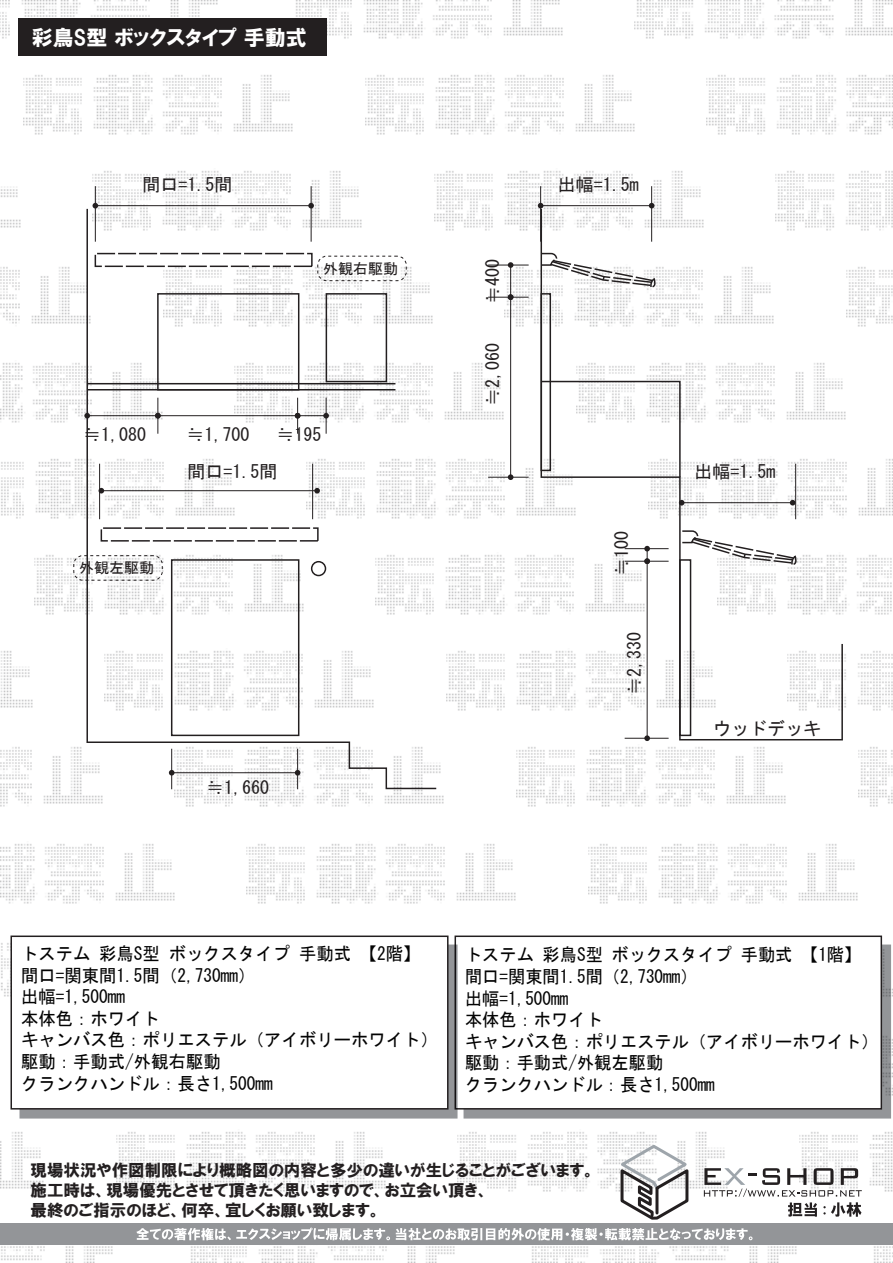
<style>
.page{position:relative;width:893px;height:1263px;background:#fff}
.page>*{position:absolute;margin:0;border:0;box-sizing:border-box;transform-origin:0 0}
.t1{font:21px "HGP Soei Kakugothic UB";color:#fff}
.t2{font:18px/21.6px "MS Gothic";color:#030303}
.t3{font:18px/21.6px "MS Gothic";color:#030303;scale:.96 1}
.t4{font:18px "MS Gothic";color:#231f20}
.t5{font:16.5px/19.8px "HGP Soei Kakugothic UB";color:#231f20}
.t6{font:15px "MS Gothic";color:#231f20}
</style>
<div class="page">
<img style="left:0;top:0;width:218px;height:39px">
<img style="left:296px;top:0;width:267px;height:39px">
<img style="left:635px;top:0;width:258px;height:39px">
<img style="left:24px;top:75px;width:269px;height:60px">
<img style="left:365px;top:75px;width:270px;height:60px">
<img style="left:707px;top:75px;width:186px;height:60px">
<img style="left:93px;top:171px;width:266px;height:36px">
<img style="left:0;top:186px;width:21px;height:42px">
<img style="left:434px;top:171px;width:267px;height:60px">
<img style="left:776px;top:171px;width:117px;height:60px">
<img style="left:0;top:267px;width:86px;height:57px">
<img style="left:505px;top:264px;width:34px;height:63px">
<img style="left:846px;top:267px;width:47px;height:60px">
<img style="left:0;top:363px;width:86px;height:60px">
<img style="left:444px;top:363px;width:60px;height:57px">
<img style="left:1px;top:459px;width:85px;height:60px">
<img style="left:446px;top:457px;width:94px;height:62px">
<img style="left:845px;top:459px;width:48px;height:57px">
<img style="left:34px;top:555px;width:52px;height:60px">
<img style="left:445px;top:555px;width:95px;height:60px">
<img style="left:844px;top:555px;width:48px;height:60px">
<img style="left:0;top:651px;width:33px;height:57px">
<img style="left:446px;top:651px;width:94px;height:60px">
<img style="left:844px;top:651px;width:49px;height:60px">
<img style="left:0;top:747px;width:103px;height:60px">
<img style="left:175px;top:762px;width:269px;height:45px">
<img style="left:858px;top:747px;width:35px;height:60px">
<img style="left:516px;top:747px;width:270px;height:60px">
<img style="left:0;top:844px;width:175px;height:60px">
<img style="left:247px;top:844px;width:269px;height:60px">
<img style="left:588px;top:844px;width:270px;height:60px">
<img style="left:1px;top:937px;width:10px;height:63px">
<img style="left:0;top:1132px;width:44px;height:57px">
<img style="left:116px;top:1132px;width:270px;height:60px">
<img style="left:800px;top:1132px;width:93px;height:60px">
<img style="left:458px;top:1132px;width:267px;height:60px">
<img style="left:1px;top:1246px;width:112px;height:17px">
<img style="left:191px;top:1246px;width:264px;height:17px">
<img style="left:874px;top:1246px;width:19px;height:17px">
<img style="left:532px;top:1246px;width:265px;height:17px">
<svg style="left:86px;top:207px;width:352px;height:583px"></svg>
<hr style="left:87px;top:389px;width:308px;height:1px;background:#231f20">
<hr style="left:87px;top:383px;width:308px;height:1px;background:#231f20">
<div style="left:157px;top:293px;width:142px;height:97px;border:2px solid #231f20"></div>
<div style="left:171px;top:559px;width:128px;height:177px;border:2px solid #231f20"></div>
<div style="left:326px;top:293px;width:61px;height:89px;border:2px solid #231f20"></div>
<div style="left:311px;top:561px;width:15px;height:15px;border:2px solid #231f20;border-radius:50%"></div>
<div style="left:95px;top:253px;width:218px;height:14px;border:2px dashed #231f20"></div>
<svg style="left:540px;top:207px;width:304px;height:534px"></svg>
<svg style="left:540px;top:380px;width:141px;height:99px"></svg>
<div style="left:540px;top:293px;width:11px;height:178px;border:2px solid #231f20"></div>
<div style="left:679px;top:559px;width:12px;height:177px;border:2px solid #231f20"></div>
<svg style="left:540px;top:252px;width:117px;height:37px"></svg>
<svg style="left:616px;top:1143px;width:75px;height:77px"></svg>
<div style="left:464px;top:944px;width:427px;height:174px;background:linear-gradient(to bottom,#8b8d90,#8b8d90);border:2px solid #939598"></div>
<div style="left:455px;top:935px;width:427px;height:174px;background:#fff;border:2px solid #231f20"></div>
<div style="left:18px;top:18px;width:308px;height:38px;background:#231f20"></div>
<div style="left:0;top:1223px;width:893px;height:22px;background:#939598"></div>
<svg style="left:136px;top:1227px;width:254px;height:13px"></svg>
<svg style="left:396px;top:1228px;width:356px;height:12px"></svg>
<svg style="left:704px;top:1168px;width:158px;height:49px"></svg>
<div style="left:317px;top:256px;width:90px;height:25px;border:1px dashed #231f20;border-radius:9px"></div>
<div style="left:73px;top:555px;width:90px;height:26px;border:1px dashed #231f20;border-radius:9px"></div>
<hr style="left:95px;top:186px;width:1px;height:56px;background:#231f20">
<hr style="left:311px;top:186px;width:1px;height:56px;background:#231f20">
<hr style="left:651px;top:186px;width:1px;height:56px;background:#231f20">
<hr style="left:540px;top:186px;width:1px;height:56px;background:#231f20">
<hr style="left:99px;top:464px;width:1px;height:55px;background:#231f20">
<hr style="left:312px;top:464px;width:1px;height:55px;background:#231f20">
<hr style="left:795px;top:464px;width:1px;height:55px;background:#231f20">
<hr style="left:95px;top:205px;width:216px;height:1px;background:#231f20">
<svg style="left:93px;top:203px;width:5px;height:5px"></svg>
<svg style="left:308px;top:203px;width:6px;height:5px"></svg>
<hr style="left:541px;top:205px;width:111px;height:1px;background:#231f20">
<svg style="left:538px;top:203px;width:5px;height:5px"></svg>
<svg style="left:649px;top:203px;width:5px;height:5px"></svg>
<hr style="left:157px;top:398px;width:1px;height:36px;background:#231f20">
<hr style="left:297px;top:398px;width:1px;height:36px;background:#231f20">
<hr style="left:326px;top:398px;width:1px;height:36px;background:#231f20">
<hr style="left:87px;top:415px;width:71px;height:1px;background:#231f20">
<svg style="left:84px;top:413px;width:6px;height:5px"></svg>
<hr style="left:158px;top:415px;width:140px;height:1px;background:#231f20">
<svg style="left:155px;top:413px;width:6px;height:5px"></svg>
<svg style="left:295px;top:413px;width:34px;height:5px"></svg>
<hr style="left:171px;top:749px;width:1px;height:40px;background:#231f20">
<hr style="left:297px;top:749px;width:1px;height:40px;background:#231f20">
<hr style="left:172px;top:772px;width:126px;height:1px;background:#231f20">
<svg style="left:295px;top:770px;width:5px;height:5px"></svg>
<svg style="left:169px;top:770px;width:6px;height:5px"></svg>
<hr style="left:488px;top:265px;width:41px;height:1px;background:#231f20">
<hr style="left:488px;top:297px;width:41px;height:1px;background:#231f20">
<hr style="left:488px;top:477px;width:41px;height:1px;background:#231f20">
<hr style="left:510px;top:297px;width:1px;height:180px;background:#231f20">
<svg style="left:508px;top:474px;width:5px;height:6px"></svg>
<hr style="left:510px;top:265px;width:1px;height:32px;background:#231f20">
<svg style="left:508px;top:294px;width:5px;height:6px"></svg>
<svg style="left:508px;top:262px;width:5px;height:6px"></svg>
<hr style="left:625px;top:548px;width:44px;height:1px;background:#231f20">
<hr style="left:625px;top:561px;width:44px;height:1px;background:#231f20">
<hr style="left:625px;top:738px;width:44px;height:1px;background:#231f20">
<hr style="left:647px;top:561px;width:1px;height:177px;background:#231f20">
<svg style="left:644px;top:546px;width:6px;height:18px"></svg>
<svg style="left:644px;top:735px;width:6px;height:6px"></svg>
<svg style="left:681px;top:530px;width:117px;height:36px"></svg>
<svg style="left:20px;top:944px;width:438px;height:174px;background:#898b8d"></svg>
<div style="left:11px;top:935px;width:438px;height:174px;background:#fff;border:2px solid #231f20"></div>
<hr style="left:682px;top:502px;width:111px;height:1px;background:#231f20">
<svg style="left:679px;top:500px;width:5px;height:5px"></svg>
<svg style="left:790px;top:500px;width:5px;height:5px"></svg>
<div style="left:101px;top:527px;width:218px;height:15px;border:2px dashed #231f20"></div>
<hr style="left:101px;top:490px;width:216px;height:1px;background:#231f20">
<svg style="left:99px;top:488px;width:5px;height:5px"></svg>
<svg style="left:314px;top:488px;width:6px;height:5px"></svg>
<p class="t1" style="left:32px;top:27px;width:276px">彩鳥S型 ボックスタイプ 手動式</p>
<p class="t4" style="left:142px;top:176px;width:91px">間口=1.5間</p>
<p class="t4" style="left:558px;top:176px;width:82px">出幅=1.5m</p>
<p class="t6" style="left:323px;top:261px;width:76px">外観右駆動</p>
<p class="t4" style="left:83px;top:426px;width:64px">≒1,080</p>
<p class="t4" style="left:187px;top:426px;width:64px">≒1,700</p>
<p class="t4" style="left:277px;top:426px;width:46px">≒195</p>
<p class="t4" style="left:484px;top:304px;width:46px;rotate:-90deg">≒400</p>
<p class="t4" style="left:484px;top:406px;width:64px;rotate:-90deg">≒2,060</p>
<p class="t6" style="left:79px;top:560px;width:77px">外観左駆動</p>
<p class="t4" style="left:187px;top:462px;width:91px">間口=1.5間</p>
<p class="t4" style="left:694px;top:462px;width:83px">出幅=1.5m</p>
<p class="t4" style="left:613px;top:576px;width:46px;rotate:-90deg">≒100</p>
<p class="t4" style="left:206px;top:778px;width:64px">≒1,660</p>
<p class="t4" style="left:625px;top:695px;width:64px;rotate:-90deg">≒2,330</p>
<p class="t4" style="left:713px;top:720px;width:109px">ウッドデッキ</p>
<p class="t2" style="left:21px;top:943px;width:419px">トステム 彩鳥S型 ボックスタイプ 手動式 【2階】間口=関東間1.5間（2,730mm）<br>出幅=1,500mm<br>本体色：ホワイト<br>キャンバス色：ポリエステル（アイボリーホワイト）駆動：手動式/外観右駆動<br>クランクハンドル：長さ1,500mm</p>
<p class="t3" style="left:465px;top:944px;width:432px">トステム 彩鳥S型 ボックスタイプ 手動式 【1階】間口=関東間1.5間（2,730mm）<br>出幅=1,500mm<br>本体色：ホワイト<br>キャンバス色：ポリエステル（アイボリーホワイト）駆動：手動式/外観左駆動<br>クランクハンドル：長さ1,500mm</p>
<p class="t5" style="left:31px;top:1160px;width:566px">現場状況や作図制限により概略図の内容と多少の違いが生じることがございます。施工時は、現場優先とさせて頂きたく思いますので、お立会い頂き、<br>最終のご指示のほど、何卒、宜しくお願い致します。</p>
</div>
